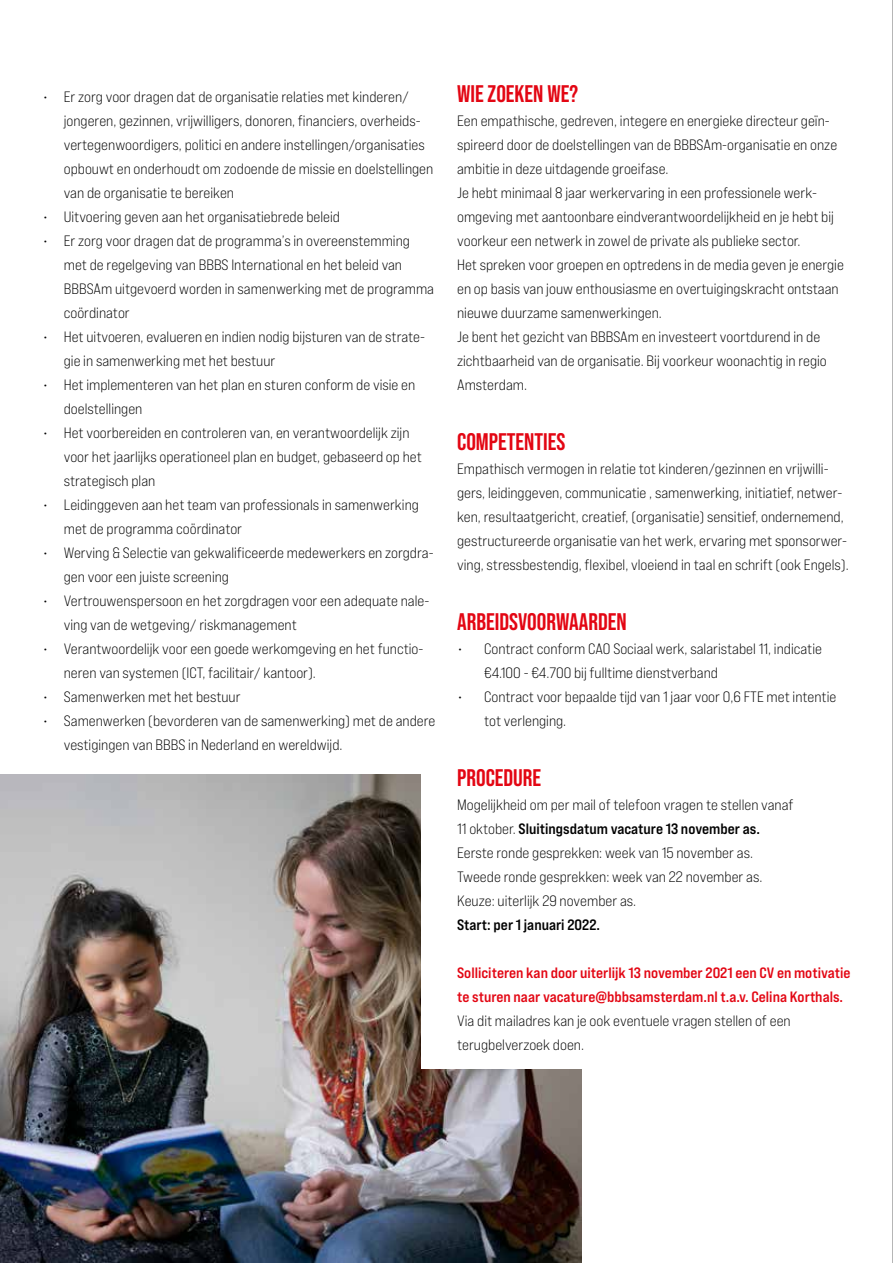
<style>
.page{position:relative;width:893px;height:1263px;background:#fff}
.page>*{position:absolute;margin:0;border:0;box-sizing:border-box;transform-origin:0 0}
.t1{font:24px "Bebas Neue";color:#e30613}
.t2{font:15px/24px "Bebas Neue Pro Exp Bk";color:#000}
.t3{font:15px/24px "Bebas Neue Pro Exp Bd";color:#e30613}
.t4{font:15px "Bebas Neue Pro Exp Bd";color:#000}
.s1{font-family:"Bebas Neue Pro Exp Bk"}
</style>
<div class="page">
<img style="left:1px;top:774px;width:581px;height:488px">
<div style="left:421px;top:548px;width:451px;height:521px;background:#fff"></div>
<hr style="left:892px;top:0;width:1px;height:1263px;background:#706f6f">
<p class="t2" style="left:64px;top:85px;width:371px;text-indent:-21px">• Er zorg voor dragen dat de organisatie relaties met kinderen/ jongeren, gezinnen, vrijwilligers, donoren, financiers, overheids&shy;vertegenwoordigers, politici en andere instellingen/organisaties opbouwt en onderhoudt om zodoende de missie en doelstellingen van de organisatie te bereiken</p>
<p class="t2" style="left:43px;top:205px;width:299px">• Uitvoering geven aan het organisatiebrede beleid</p>
<p class="t2" style="left:64px;top:229px;width:372px;text-indent:-21px">• Er zorg voor dragen dat de programma’s in overeenstemming met de regelgeving van BBBS International en het beleid van BBBSAm uitgevoerd worden in samenwerking met de programma coördinator</p>
<p class="t2" style="left:64px;top:325px;width:363px;text-indent:-21px">• Het uitvoeren, evalueren en indien nodig bijsturen van de strate&shy;gie in samenwerking met het bestuur</p>
<p class="t2" style="left:64px;top:373px;width:353px;text-indent:-21px">• Het implementeren van het plan en sturen conform de visie en doelstellingen</p>
<p class="t2" style="left:64px;top:421px;width:360px;text-indent:-21px">• Het voorbereiden en controleren van, en verantwoordelijk zijn voor het jaarlijks operationeel plan en budget, gebaseerd op het strategisch plan</p>
<p class="t2" style="left:64px;top:493px;width:357px;text-indent:-21px">• Leidinggeven aan het team van professionals in samenwerking met de programma coördinator</p>
<p class="t2" style="left:64px;top:541px;width:371px;text-indent:-21px">• Werving &amp; Selectie van gekwalificeerde medewerkers en zorgdra&shy;gen voor een juiste screening</p>
<p class="t2" style="left:64px;top:589px;width:367px;text-indent:-21px">• Vertrouwenspersoon en het zorgdragen voor een adequate nale&shy;ving van de wetgeving/ riskmanagement</p>
<p class="t2" style="left:64px;top:637px;width:361px;text-indent:-21px">• Verantwoordelijk voor een goede werkomgeving en het functio&shy;neren van systemen (ICT, facilitair/ kantoor).</p>
<p class="t2" style="left:43px;top:685px;width:200px">• Samenwerken met het bestuur</p>
<p class="t2" style="left:64px;top:709px;width:373px;text-indent:-21px">• Samenwerken (bevorderen van de samenwerking) met de andere vestigingen van BBBS in Nederland en wereldwijd.</p>
<h1 class="t1" style="left:457px;top:80px;width:123px">WIE ZOEKEN WE?</h1>
<p class="t2" style="left:457px;top:109px;width:388px">Een empathische, gedreven, integere en energieke directeur geïn&shy;spireerd door de doelstellingen van de BBBSAm-organisatie en onze ambitie in deze uitdagende groeifase.<br>Je hebt minimaal 8 jaar werkervaring in een professionele werk&shy;omgeving met aantoonbare eindverantwoordelijkheid en je hebt bij voorkeur een netwerk in zowel de private als publieke sector.<br>Het spreken voor groepen en optredens in de media geven je energie en op basis van jouw enthousiasme en overtuigingskracht ontstaan nieuwe duurzame samenwerkingen.<br>Je bent het gezicht van BBBSAm en investeert voortdurend in de zichtbaarheid van de organisatie. Bij voorkeur woonachtig in regio Amsterdam.</p>
<h1 class="t1" style="left:457px;top:428px;width:110px">COMPETENTIES</h1>
<p class="t2" style="left:457px;top:457px;width:393px">Empathisch vermogen in relatie tot kinderen/gezinnen en vrijwilli&shy;gers, leidinggeven, communicatie , samenwerking, initiatief, netwer&shy;ken, resultaatgericht, creatief, (organisatie) sensitief, ondernemend, gestructureerde organisatie van het werk, ervaring met sponsorwer&shy;ving, stressbestendig, flexibel, vloeiend in taal en schrift (ook Engels).</p>
<h1 class="t1" style="left:457px;top:608px;width:171px">ARBEIDSVOORWAARDEN</h1>
<p class="t2" style="left:484px;top:637px;width:339px;text-indent:-27px">• Contract conform CAO Sociaal werk, salaristabel 11, indicatie €4.100 - €4.700 bij fulltime dienstverband</p>
<p class="t2" style="left:484px;top:685px;width:354px;text-indent:-27px">• Contract voor bepaalde tijd van 1 jaar voor 0,6 FTE met intentie tot verlenging.</p>
<h1 class="t1" style="left:457px;top:764px;width:86px">PROCEDURE</h1>
<p class="t2" style="left:457px;top:793px;width:338px">Mogelijkheid om per mail of telefoon vragen te stellen vanaf</p>
<p class="t4" style="left:457px;top:819px;width:304px"><span class="s1">11 oktober.</span> Sluitingsdatum vacature 13 november as.</p>
<p class="t2" style="left:457px;top:841px;width:307px">Eerste ronde gesprekken: week van 15 november as.<br>Tweede ronde gesprekken: week van 22 november as.<br>Keuze: uiterlijk 29 november as.</p>
<p class="t4" style="left:457px;top:915px;width:145px">Start: per 1 januari 2022.</p>
<p class="t3" style="left:457px;top:961px;width:395px">Solliciteren kan door uiterlijk 13 november 2021 een CV en motivatie te sturen naar vacature@bbbsamsterdam.nl t.a.v. Celina Korthals.</p>
<p class="t2" style="left:457px;top:1009px;width:335px">Via dit mailadres kan je ook eventuele vragen stellen of een terugbelverzoek doen.</p>
</div>
